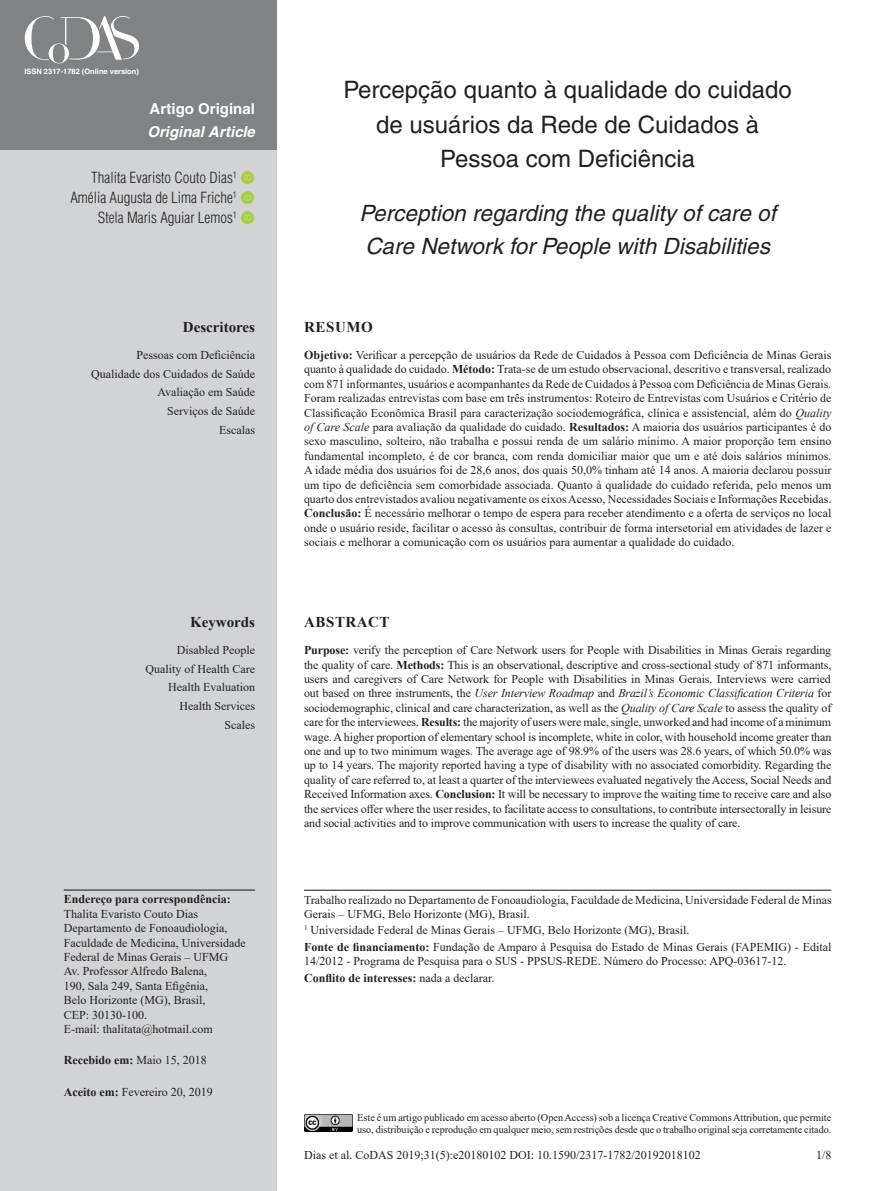
<style>
.page{position:relative;width:893px;height:1191px;background:#fff}
.page>*{position:absolute;margin:0;border:0;box-sizing:border-box;transform-origin:0 0}
.ArticleTitle{font:24px/34.5px "Helvetica";color:#231f20;text-align:center}
.ArticleTitle-Trans1{font:italic 22.5px/33px "Helvetica";color:#231f20}
.Authors{font:300 condensed 15px "Helvetica";color:#231f20}
.t1{font:italic 700 15px "Helvetica";color:#fff}
.t2{font:700 15px "Helvetica";color:#fff}
.KeywordsTitle{font:700 15px "Times New Roman";color:#231f20}
.KeywordsTitle-Trans1{font:700 15px "Times New Roman";color:#231f20}
.AbstractTitle-Trans1{font:700 15px "Times New Roman";letter-spacing:.035em;color:#231f20}
.AbstractTitle{font:700 15px "Times New Roman";letter-spacing:.035em;color:#231f20}
.Abstract{font:12px/14.4px "Times New Roman";color:#231f20;text-align:justify}
.Abstract-Trans1{font:12px/14.4px "Times New Roman";letter-spacing:-.01em;color:#231f20;text-align:justify}
.Correspondence{font:12px/14.4px "Times New Roman";color:#231f20}
.fnFinancial-disclosu{font:12px/14.4px "Times New Roman";color:#231f20}
.fnArticleOther{font:12px/14.4px "Times New Roman";color:#231f20}
.Keywords{font:12px "Times New Roman";color:#231f20}
.Keywords-Trans1{font:12px "Times New Roman";color:#231f20}
.Affiliations{font:12px "Times New Roman";color:#231f20}
.fnConflict{font:700 12px "Times New Roman";color:#231f20}
.History{font:12px "Times New Roman";color:#231f20}
.History-2{font:700 12px "Times New Roman";color:#231f20}
.pubNameFooter{font:10.5px/12.6px "Times New Roman";letter-spacing:-.005em;color:#231f20}
.t3{font:700 7.5px "Helvetica";color:#fff}
.s1{font-weight:700}
.s2{font-weight:400}
.s3{font-style:italic}
</style>
<div class="page">
<div style="left:0;top:149px;width:276px;height:1042px;background:#d1d3d4"></div>
<div style="left:0;top:0;width:276px;height:149px;background:#808285"></div>
<img style="left:304px;top:1114px;width:48px;height:17px">
<svg style="left:24px;top:16px;width:115px;height:48px"></svg>
<hr style="left:64px;top:889px;width:191px;height:1px;background:#231f20">
<hr style="left:304px;top:889px;width:527px;height:1px;background:#231f20">
<p class="t3" style="left:24px;top:66px;width:116px">ISSN 2317-1782 (Online version)</p>
<p class="t2" style="left:150px;top:100px;width:107px">Artigo Original</p>
<p class="t1" style="left:147px;top:122px;width:109px">Original Article</p>
<p class="Authors" style="left:91px;top:168px;width:147px">Thalita Evaristo Couto Dias<sup>1</sup></p>
<p class="Authors" style="left:70px;top:188px;width:168px">Amélia Augusta de Lima Friche<sup>1</sup></p>
<p class="Authors" style="left:98px;top:208px;width:140px">Stela Maris Aguiar Lemos<sup>1</sup></p>
<p class="KeywordsTitle" style="left:183px;top:316px;width:74px">Descritores</p>
<p class="Keywords" style="left:136px;top:346px;width:120px">Pessoas com Deficiência</p>
<p class="Keywords" style="left:91px;top:365px;width:165px">Qualidade dos Cuidados de Saúde</p>
<p class="Keywords" style="left:157px;top:384px;width:99px">Avaliação em Saúde</p>
<p class="Keywords" style="left:167px;top:402px;width:89px">Serviços de Saúde</p>
<p class="Keywords" style="left:219px;top:421px;width:37px">Escalas</p>
<p class="KeywordsTitle-Trans1" style="left:190px;top:611px;width:66px">Keywords</p>
<p class="Keywords-Trans1" style="left:177px;top:641px;width:80px">Disabled People</p>
<p class="Keywords-Trans1" style="left:145px;top:660px;width:111px">Quality of Health Care</p>
<p class="Keywords-Trans1" style="left:168px;top:679px;width:88px">Health Evaluation</p>
<p class="Keywords-Trans1" style="left:179px;top:697px;width:77px">Health Services</p>
<p class="Keywords-Trans1" style="left:224px;top:716px;width:32px">Scales</p>
<p class="Correspondence" style="left:64px;top:891px;width:183px"><span class="s1">Endereço para correspondência:<br></span>Thalita Evaristo Couto Dias<br>Departamento de Fonoaudiologia,<br>Faculdade de Medicina, Universidade<br>Federal de Minas Gerais – UFMG<br>Av. Professor Alfredo Balena,<br>190, Sala 249, Santa Efigênia,<br>Belo Horizonte (MG), Brasil,<br>CEP: 30130‑100.<br>E-mail: thalitata@hotmail.com</p>
<p class="History-2" style="left:64px;top:1051px;width:144px">Recebido em: <span class="s2">Maio 15, 2018</span></p>
<p class="History" style="left:64px;top:1083px;width:150px"><span class="s1">Aceito em:</span> Fevereiro 20, 2019</p>
<p class="ArticleTitle" style="left:343px;top:72px;width:450px">Percepção quanto à qualidade do cuidado de usuários da Rede de Cuidados à<br>Pessoa com Deficiência</p>
<p class="ArticleTitle-Trans1" style="left:359px;top:197px;width:418px">Perception regarding the quality of care of<br>Care Network for People with Disabilities</p>
<p class="AbstractTitle" style="left:304px;top:316px;width:70px">RESUMO</p>
<p class="Abstract" style="left:304px;top:347px;width:529px"><span class="s1">Objetivo:</span> Verificar a percepção de usuários da Rede de Cuidados à Pessoa com Deficiência de Minas Gerais quanto à qualidade do cuidado. <span class="s1">Método:</span> Trata-se de um estudo observacional, descritivo e transversal, realizado com 871 informantes, usuários e acompanhantes da Rede de Cuidados à Pessoa com Deficiência de Minas Gerais.<br>Foram realizadas entrevistas com base em três instrumentos: Roteiro de Entrevistas com Usuários e Critério de Classificação Econômica Brasil para caracterização sociodemográfica, clínica e assistencial, além do <span class="s3">Quality of Care Scale</span> para avaliação da qualidade do cuidado. <span class="s1">Resultados:</span> A maioria dos usuários participantes é do sexo masculino, solteiro, não trabalha e possui renda de um salário mínimo. A maior proporção tem ensino fundamental incompleto, é de cor branca, com renda domiciliar maior que um e até dois salários mínimos.<br>A idade média dos usuários foi de 28,6 anos, dos quais 50,0% tinham até 14 anos. A maioria declarou possuir um tipo de deficiência sem comorbidade associada. Quanto à qualidade do cuidado referida, pelo menos um quarto dos entrevistados avaliou negativamente os eixos Acesso, Necessidades Sociais e Informações Recebidas.<br><span class="s1">Conclusão:</span> É necessário melhorar o tempo de espera para receber atendimento e a oferta de serviços no local onde o usuário reside, facilitar o acesso às consultas, contribuir de forma intersetorial em atividades de lazer e sociais e melhorar a comunicação com os usuários para aumentar a qualidade do cuidado.</p>
<p class="AbstractTitle-Trans1" style="left:304px;top:611px;width:87px">ABSTRACT</p>
<p class="Abstract-Trans1" style="left:304px;top:642px;width:529px"><span class="s1">Purpose:</span> verify the perception of Care Network users for People with Disabilities in Minas Gerais regarding the quality of care. <span class="s1">Methods:</span> This is an observational, descriptive and cross-sectional study of 871 informants, users and caregivers of Care Network for People with Disabilities in Minas Gerais. Interviews were carried out based on three instruments, the <span class="s3">User Interview Roadmap</span> and <span class="s3">Brazil’s Economic Classification Criteria</span> for sociodemographic, clinical and care characterization, as well as the <span class="s3">Quality of Care Scale</span> to assess the quality of care for the interviewees. <span class="s1">Results:</span> the majority of users were male, single, unworked and had income of a minimum wage. A higher proportion of elementary school is incomplete, white in color, with household income greater than one and up to two minimum wages. The average age of 98.9% of the users was 28.6 years, of which 50.0% was up to 14 years. The majority reported having a type of disability with no associated comorbidity. Regarding the quality of care referred to, at least a quarter of the interviewees evaluated negatively the Access, Social Needs and Received Information axes. <span class="s1">Conclusion:</span> It will be necessary to improve the waiting time to receive care and also the services offer where the user resides, to facilitate access to consultations, to contribute intersectorally in leisure and social activities and to improve communication with users to increase the quality of care.</p>
<p class="fnArticleOther" style="left:304px;top:892px;width:529px">Trabalho realizado no Departamento de Fonoaudiologia, Faculdade de Medicina, Universidade Federal de Minas<br>Gerais – UFMG, Belo Horizonte (MG), Brasil.</p>
<p class="Affiliations" style="left:304px;top:922px;width:387px"><sup>1</sup> Universidade Federal de Minas Gerais – UFMG, Belo Horizonte (MG), Brasil.</p>
<p class="fnFinancial-disclosu" style="left:304px;top:939px;width:529px"><span class="s1">Fonte de financiamento:</span> Fundação de Amparo à Pesquisa do Estado de Minas Gerais (FAPEMIG) - Edital<br>14/2012 - Programa de Pesquisa para o SUS - PPSUS-REDE. Número do Processo: APQ-03617-12.</p>
<p class="fnConflict" style="left:304px;top:969px;width:192px">Conflito de interesses: <span class="s2">nada a declarar.</span></p>
<p class="pubNameFooter" style="left:357px;top:1110px;width:476px">Este é um artigo publicado em acesso aberto (Open Access) sob a licença Creative Commons Attribution, que permite uso, distribuição e reprodução em qualquer meio, sem restrições desde que o trabalho original seja corretamente citado.</p>
<p class="Abstract" style="left:304px;top:1147px;width:398px">Dias et al. CoDAS 2019;31(5):e20180102 DOI: 10.1590/2317-1782/20192018102</p>
<p class="Abstract" style="left:816px;top:1147px;width:17px">1/8</p>
</div>
